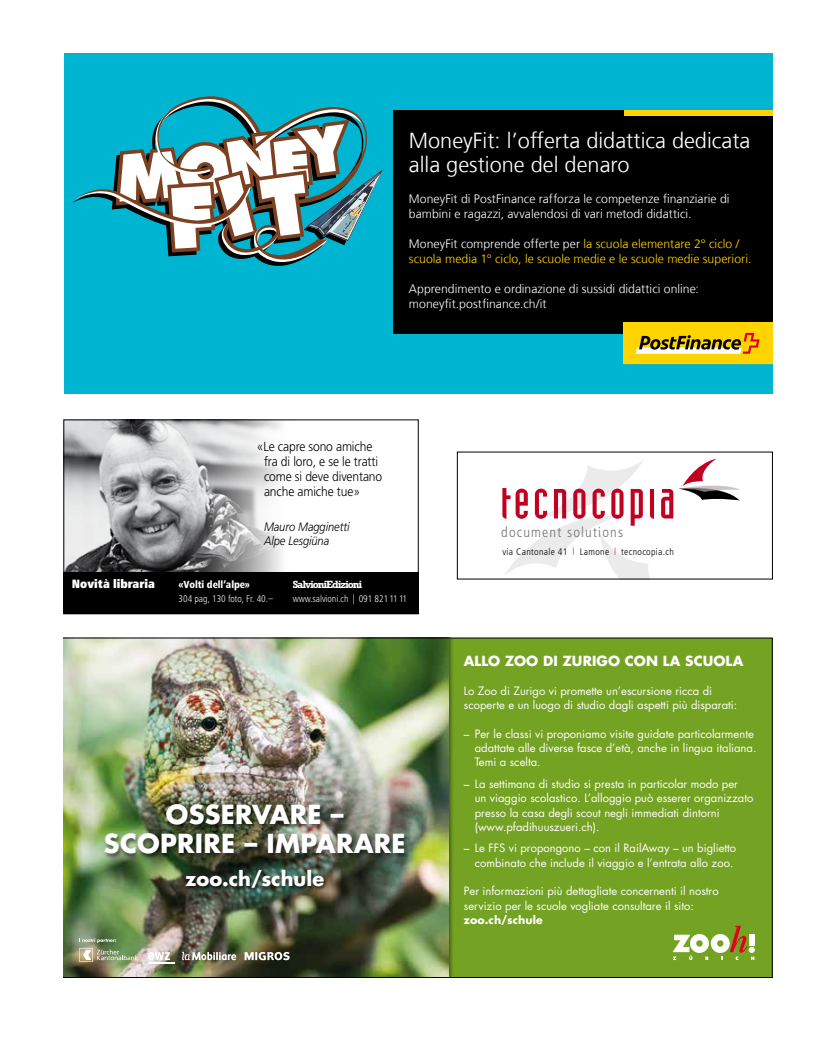
<style>
.page{position:relative;width:833px;height:1063px;background:#fff}
.page>*{position:absolute;margin:0;border:0;box-sizing:border-box;transform-origin:0 0}
.t1{font:700 25.62px/29.1px "Futura";letter-spacing:.01em;color:#fff;text-align:center}
.t2{font:300 21.75px/24.4px "Frutiger LT Com";color:#fff}
.t3{font:700 19.38px "Futura";letter-spacing:.005em;color:#fff}
.t4{font:300 condensed 14.12px "Frutiger";letter-spacing:.08em;color:#747577}
.t5{font:700 13.62px "Futura";letter-spacing:.005em;color:#fff}
.t6{font:300 13.12px/15px "Frutiger LT Std";letter-spacing:-.01em;color:#000;scale:.92 1}
.t7{font:900 condensed 12.5px "Frutiger Next Pro";color:#fff}
.t8{font:300 12.25px/14.9px "Frutiger LT Com";color:#fff}
.t9{font:300 12.25px/14.9px "Frutiger LT Com";letter-spacing:.005em;color:#ffd400}
.t10{font:italic 300 12.25px/13.8px "Frutiger LT Std";letter-spacing:-.005em;color:#000;scale:.91 1}
.t11{font:11.25px/14.2px "Futura";color:#fff}
.t12{font:700 10.88px "Futura";letter-spacing:.01em;color:#fff}
.t13{font:700 10.62px "Rockwell Std";letter-spacing:-.1em;color:#fff}
.t14{font:800 condensed 10.62px "Frutiger Next Pro";letter-spacing:-.005em;color:#fff}
.t15{font:300 condensed 10px "Frutiger Next Pro";letter-spacing:-.005em;color:#fff}
.t16{font:300 condensed 9.5px "Frutiger";letter-spacing:.035em;color:#000}
.s1{color:#fff}
</style>
<div class="page">
<div style="left:64px;top:53px;width:708px;height:341px;background:#00b5d1"></div>
<svg style="left:75px;top:96px;width:308px;height:170px"></svg>
<div style="left:393px;top:110px;width:379px;height:224px;background:#000"></div>
<div style="left:623px;top:322px;width:149px;height:42px;background:#ffd400"></div>
<svg style="left:635px;top:332px;width:125px;height:22px"></svg>
<div style="left:624px;top:110px;width:148px;height:6px;background:#ffd400"></div>
<img style="left:64px;top:638px;width:708px;height:340px">
<svg style="left:502px;top:459px;width:238px;height:118px"></svg>
<img style="left:65px;top:422px;width:217px;height:150px">
<div style="left:64px;top:572px;width:354px;height:42px;background:#000"></div>
<div style="left:63px;top:420px;width:355px;height:194px;border:1px solid #000"></div>
<h2 class="t2" style="left:409px;top:128px;width:343px">MoneyFit: l’offerta didattica dedicata alla gestione del denaro</h2>
<p class="t8" style="left:409px;top:192px;width:322px">MoneyFit di PostFinance rafforza le competenze finanziarie di bambini e ragazzi, avvalendosi di vari metodi didattici.</p>
<p class="t9" style="left:409px;top:236px;width:344px"><span class="s1">MoneyFit comprende offerte per</span> la scuola elementare 2° ciclo / scuola media 1° ciclo, le scuole medie e le scuole medie superiori.</p>
<p class="t8" style="left:409px;top:281px;width:291px">Apprendimento e ordinazione di sussidi didattici online: moneyfit.postfinance.ch/it</p>
<p class="t7" style="left:72px;top:577px;width:85px">Novità libraria</p>
<p class="t6" style="left:264px;top:439px;width:130px;text-indent:-7px">«Le capre sono amiche fra di loro, e se le tratti come si deve diventano anche amiche tue»</p>
<p class="t10" style="left:264px;top:520px;width:95px">Mauro Magginetti<br>Alpe Lesgiüna</p>
<p class="t14" style="left:179px;top:579px;width:73px">«Volti dell’alpe»</p>
<p class="t13" style="left:293px;top:579px;width:71px">SalvioniEdizioni</p>
<p class="t15" style="left:179px;top:593px;width:96px">304 pag, 130 foto, Fr. 40.–</p>
<p class="t15" style="left:293px;top:593px;width:116px">www.salvioni.ch | 091 821 11 11</p>
<p class="t4" style="left:501px;top:524px;width:123px">document solutions</p>
<p class="t16" style="left:502px;top:546px;width:173px">via Cantonale 41 <sup>|</sup> Lamone <sup>|</sup> tecnocopia.ch</p>
<h1 class="t1" style="left:104px;top:799px;width:303px">OSSERVARE –<br>SCOPRIRE – IMPARARE</h1>
<h3 class="t3" style="left:186px;top:866px;width:140px">zoo.ch/schule</h3>
<p class="t5" style="left:464px;top:652px;width:281px">ALLO ZOO DI ZURIGO CON LA SCUOLA</p>
<p class="t11" style="left:464px;top:684px;width:275px">Lo Zoo di Zurigo vi promette un’escursione ricca di scoperte e un luogo di studio dagli aspetti più disparati:</p>
<p class="t11" style="left:475px;top:727px;width:283px;text-indent:-11px">– Per le classi vi proponiamo visite guidate particolarmente adattate alle diverse fasce d’età, anche in lingua italiana.<br>Temi a scelta.</p>
<p class="t11" style="left:475px;top:777px;width:280px;text-indent:-11px">– La settimana di studio si presta in particolar modo per<br>un viaggio scolastico. L’alloggio può esserer organizzato presso la casa degli scout negli immediati dintorni (www.pfadihuuszueri.ch).</p>
<p class="t11" style="left:464px;top:841px;width:274px;text-align:right">– Le FFS vi propongono – con il RailAway – un biglietto combinato che include il viaggio e l’entrata allo zoo.</p>
<p class="t11" style="left:464px;top:884px;width:256px">Per informazioni più dettagliate concernenti il nostro servizio per le scuole vogliate consultare il sito:</p>
<p class="t12" style="left:464px;top:913px;width:80px">zoo.ch/schule</p>
</div>
